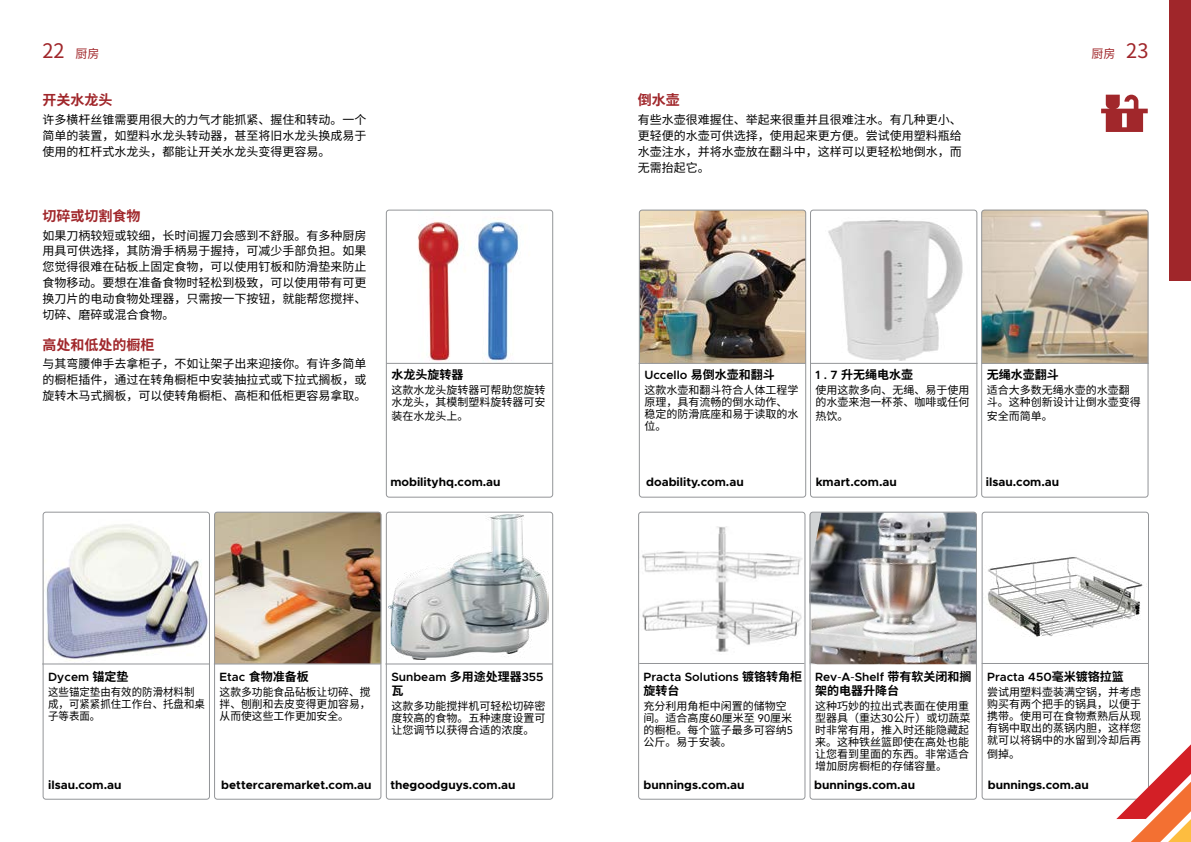
<style>
.page{position:relative;width:1191px;height:842px;background:#fff}
.page>*{position:absolute;margin:0;border:0;box-sizing:border-box;transform-origin:0 0}
.Folio_txt_left{font:20px "Noto Sans CJ Ksc";color:#a0262a}
.MAIN_SubHEADER{font:700 14px "Noto Sans CJ Ksc";color:#a0262a}
.MAIN_BODY_TXT{font:12px/16px "Noto Sans CJ Ksc";color:#000;text-align:justify}
.MAIN_BODY_TXT-2{font:700 12px "Metropolis";color:#000}
.MAIN_BODY_TXT-3{font:600 12px/14px "Metropolis";color:#000}
.MAIN_BODY_TXT-4{font:700 12px/14px "Noto Sans CJ Ksc";color:#000}
.FOLIO_TXT{font:12px "Noto Sans CJ Ksc";color:#a0262a}
.MAIN_BODY_TXT-5{font:11px/12px "Noto Sans CJ Ksc";color:#000}
.MAIN_BODY_TXT-6{font:11px/12px "Noto Sans CJ Ksc";color:#000;scale:.95 1}
.s1{font-size:12px}
.s2{font-size:20px}
.s3{font-family:"Noto Sans CJ Ksc";font-weight:700}
.s4{font-family:"Metropolis";font-weight:600}
.s5{font-family:"Avenir LT Std"}
.s6{font-weight:400}
</style>
<div class="page">
<img style="left:43px;top:512px;width:510px;height:154px">
<img style="left:388px;top:515px;width:160px;height:145px">
<img style="left:386px;top:210px;width:167px;height:153px">
<div style="left:386px;top:210px;width:167px;height:287px;border:1px solid #939598;border-radius:3px"></div>
<div style="left:214px;top:512px;width:167px;height:287px;border:1px solid #939598;border-radius:3px"></div>
<div style="left:1169px;top:0;width:22px;height:281px;background:#a0262a"></div>
<img style="left:639px;top:210px;width:339px;height:154px">
<img style="left:983px;top:210px;width:165px;height:153px">
<svg style="left:1101px;top:95px;width:46px;height:37px"></svg>
<div style="left:810px;top:210px;width:167px;height:287px;border:1px solid #939598;border-radius:3px"></div>
<div style="left:639px;top:210px;width:167px;height:287px;border:1px solid #939598;border-radius:3px"></div>
<img style="left:805px;top:512px;width:171px;height:155px">
<img style="left:642px;top:512px;width:163px;height:140px">
<img style="left:987px;top:557px;width:156px;height:80px">
<div style="left:982px;top:512px;width:166px;height:287px;border:1px solid #939598;border-radius:3px"></div>
<div style="left:638px;top:512px;width:167px;height:287px;border:1px solid #939598;border-radius:3px"></div>
<div style="left:810px;top:512px;width:166px;height:287px;border:1px solid #939598;border-radius:3px"></div>
<div style="left:386px;top:512px;width:167px;height:287px;border:1px solid #939598;border-radius:3px"></div>
<div style="left:43px;top:512px;width:167px;height:287px;border:1px solid #939598;border-radius:3px"></div>
<div style="left:981px;top:210px;width:167px;height:287px;border:1px solid #939598;border-radius:3px"></div>
<hr style="left:42px;top:664px;width:167px;height:1px;background:#939598">
<hr style="left:214px;top:664px;width:167px;height:1px;background:#939598">
<hr style="left:385px;top:664px;width:167px;height:1px;background:#939598">
<hr style="left:639px;top:663px;width:165px;height:1px;background:#939598">
<hr style="left:981px;top:663px;width:167px;height:1px;background:#939598">
<hr style="left:810px;top:363px;width:167px;height:1px;background:#939598">
<hr style="left:386px;top:363px;width:166px;height:1px;background:#939598">
<hr style="left:638px;top:363px;width:167px;height:1px;background:#939598">
<hr style="left:981px;top:363px;width:167px;height:1px;background:#939598">
<svg style="left:1116px;top:744px;width:75px;height:98px"></svg>
<p class="Folio_txt_left" style="left:43px;top:40px;width:59px">22 <span class="s1">厨房</span></p>
<p class="MAIN_SubHEADER" style="left:43px;top:92px;width:71px">开关水龙头</p>
<p class="MAIN_BODY_TXT" style="left:43px;top:111px;width:326px">许多横杆丝锥需要用很大的力气才能抓紧、握住和转动。一个简单的装置，如塑料水龙头转动器，甚至将旧水龙头换成易于使用的杠杆式水龙头，都能让开关水龙头变得更容易。</p>
<p class="MAIN_SubHEADER" style="left:43px;top:208px;width:100px">切碎或切割食物</p>
<p class="MAIN_BODY_TXT" style="left:43px;top:228px;width:326px">如果刀柄较短或较细，长时间握刀会感到不舒服。有多种厨房用具可供选择，其防滑手柄易于握持，可减少手部负担。如果您觉得很难在砧板上固定食物，可以使用钉板和防滑垫来防止食物移动。要想在准备食物时轻松到极致，可以使用带有可更换刀片的电动食物处理器，只需按一下按钮，就能帮您搅拌、切碎、磨碎或混合食物。</p>
<p class="MAIN_SubHEADER" style="left:43px;top:337px;width:113px">高处和低处的橱柜</p>
<p class="MAIN_BODY_TXT" style="left:43px;top:356px;width:326px">与其弯腰伸手去拿柜子，不如让架子出来迎接你。有许多简单的橱柜插件，通过在转角橱柜中安装抽拉式或下拉式搁板，或旋转木马式搁板，可以使转角橱柜、高柜和低柜更容易拿取。</p>
<p class="MAIN_SubHEADER" style="left:638px;top:92px;width:43px">倒水壶</p>
<p class="MAIN_BODY_TXT" style="left:638px;top:111px;width:325px">有些水壶很难握住、举起来很重并且很难注水。有几种更小、更轻便的水壶可供选择，使用起来更方便。尝试使用塑料瓶给水壶注水，并将水壶放在翻斗中，这样可以更轻松地倒水，而无需抬起它。</p>
<p class="FOLIO_TXT" style="left:1091px;top:47px;width:59px">厨房 <span class="s2">23</span></p>
<p class="MAIN_BODY_TXT-4" style="left:391px;top:368px;width:73px">水龙头旋转器</p>
<p class="MAIN_BODY_TXT-5" style="left:391px;top:384px;width:155px">这款水龙头旋转器可帮助您旋转水龙头，其模制塑料旋转器可安</p>
<p class="MAIN_BODY_TXT-5" style="left:391px;top:410px;width:78px">装在水龙头上。</p>
<p class="MAIN_BODY_TXT-3" style="left:644px;top:368px;width:132px">Uccello <span class="s3">易倒水壶和翻斗</span></p>
<p class="MAIN_BODY_TXT-5" style="left:644px;top:384px;width:155px">这款水壶和翻斗符合人体工程学原理，具有流畅的倒水动作、稳定的防滑底座和易于读取的水位。</p>
<p class="MAIN_BODY_TXT-4" style="left:815px;top:368px;width:99px"><span class="s4">1 . 7</span> 升无绳电水壶</p>
<p class="MAIN_BODY_TXT-5" style="left:815px;top:384px;width:155px">使用这款多向、无绳、易于使用的水壶来泡一杯茶、咖啡或任何</p>
<p class="MAIN_BODY_TXT-5" style="left:815px;top:410px;width:34px">热饮。</p>
<p class="MAIN_BODY_TXT-4" style="left:986px;top:368px;width:73px">无绳水壶翻斗</p>
<p class="MAIN_BODY_TXT-5" style="left:986px;top:384px;width:155px">适合大多数无绳水壶的水壶翻斗。这种创新设计让倒水壶变得</p>
<p class="MAIN_BODY_TXT-5" style="left:986px;top:410px;width:67px">安全而简单。</p>
<p class="MAIN_BODY_TXT-2" style="left:390px;top:474px;width:112px">mobilityhq.com.au</p>
<p class="MAIN_BODY_TXT-2" style="left:815px;top:474px;width:83px">kmart.com.au</p>
<p class="MAIN_BODY_TXT-2" style="left:646px;top:474px;width:99px">doability.com.au</p>
<p class="MAIN_BODY_TXT-2" style="left:986px;top:474px;width:75px">ilsau.com.au</p>
<p class="MAIN_BODY_TXT-3" style="left:48px;top:670px;width:82px">Dycem <span class="s3">锚定垫</span></p>
<p class="MAIN_BODY_TXT-6" style="left:48px;top:686px;width:167px">这些锚定垫由有效的防滑材料制成，可紧紧抓住工作台、托盘和桌子等表面。</p>
<p class="MAIN_BODY_TXT-4" style="left:220px;top:670px;width:91px"><span class="s4">Etac</span> 食物准备板</p>
<p class="MAIN_BODY_TXT-5" style="left:220px;top:686px;width:152px;text-align:justify">这款多功能食品砧板让切碎、搅拌、刨削和去皮变得更加容易，从而使这些工作更加安全。</p>
<p class="MAIN_BODY_TXT-3" style="left:391px;top:670px;width:154px">Sunbeam <span class="s3">多用途处理器</span>355<span class="s3">瓦</span></p>
<p class="MAIN_BODY_TXT-5" style="left:391px;top:700px;width:155px;text-align:justify">这款多功能搅拌机可轻松切碎密度较高的食物。五种速度设置可让您调节以获得合适的浓度。</p>
<p class="MAIN_BODY_TXT-3" style="left:643px;top:670px;width:160px">Practa Solutions <span class="s3">镀铬转角柜旋转台</span></p>
<p class="MAIN_BODY_TXT-5" style="left:643px;top:700px;width:151px">充分利用角柜中闲置的储物空间。适合高度<span class="s5">60</span>厘米至 <span class="s5">90</span>厘米的橱柜。每个篮子最多可容纳<span class="s5">5</span>公斤。易于安装。</p>
<p class="MAIN_BODY_TXT-4" style="left:815px;top:670px;width:158px"><span class="s4">Rev</span><span class="s6">-</span><span class="s4">A</span><span class="s6">-</span><span class="s4">Shelf</span> 带有软关闭和搁架的电器升降台</p>
<p class="MAIN_BODY_TXT-5" style="left:815px;top:700px;width:157px;text-align:justify">这种巧妙的拉出式表面在使用重型器具（重达<span class="s5">30</span>公斤）或切蔬菜时非常有用，推入时还能隐藏起来。这种铁丝篮即使在高处也能让您看到里面的东西。非常适合增加厨房橱柜的存储容量。</p>
<p class="MAIN_BODY_TXT-2" style="left:48px;top:777px;width:75px">ilsau.com.au</p>
<p class="MAIN_BODY_TXT-2" style="left:643px;top:777px;width:102px">bunnings.com.au</p>
<p class="MAIN_BODY_TXT-2" style="left:390px;top:777px;width:127px">thegoodguys.com.au</p>
<p class="MAIN_BODY_TXT-2" style="left:814px;top:777px;width:102px">bunnings.com.au</p>
<p class="MAIN_BODY_TXT-2" style="left:221px;top:777px;width:152px">bettercaremarket.com.au</p>
<p class="MAIN_BODY_TXT-3" style="left:987px;top:670px;width:138px">Practa 450<span class="s3">毫米镀铬拉篮</span></p>
<p class="MAIN_BODY_TXT-5" style="left:987px;top:686px;width:155px;text-align:justify">尝试用塑料壶装满空锅，并考虑购买有两个把手的锅具，以便于携带。使用可在食物煮熟后从现有锅中取出的蒸锅内胆，这样您就可以将锅中的水留到冷却后再</p>
<p class="MAIN_BODY_TXT-5" style="left:987px;top:748px;width:34px">倒掉。</p>
<p class="MAIN_BODY_TXT-2" style="left:987px;top:777px;width:102px">bunnings.com.au</p>
</div>
